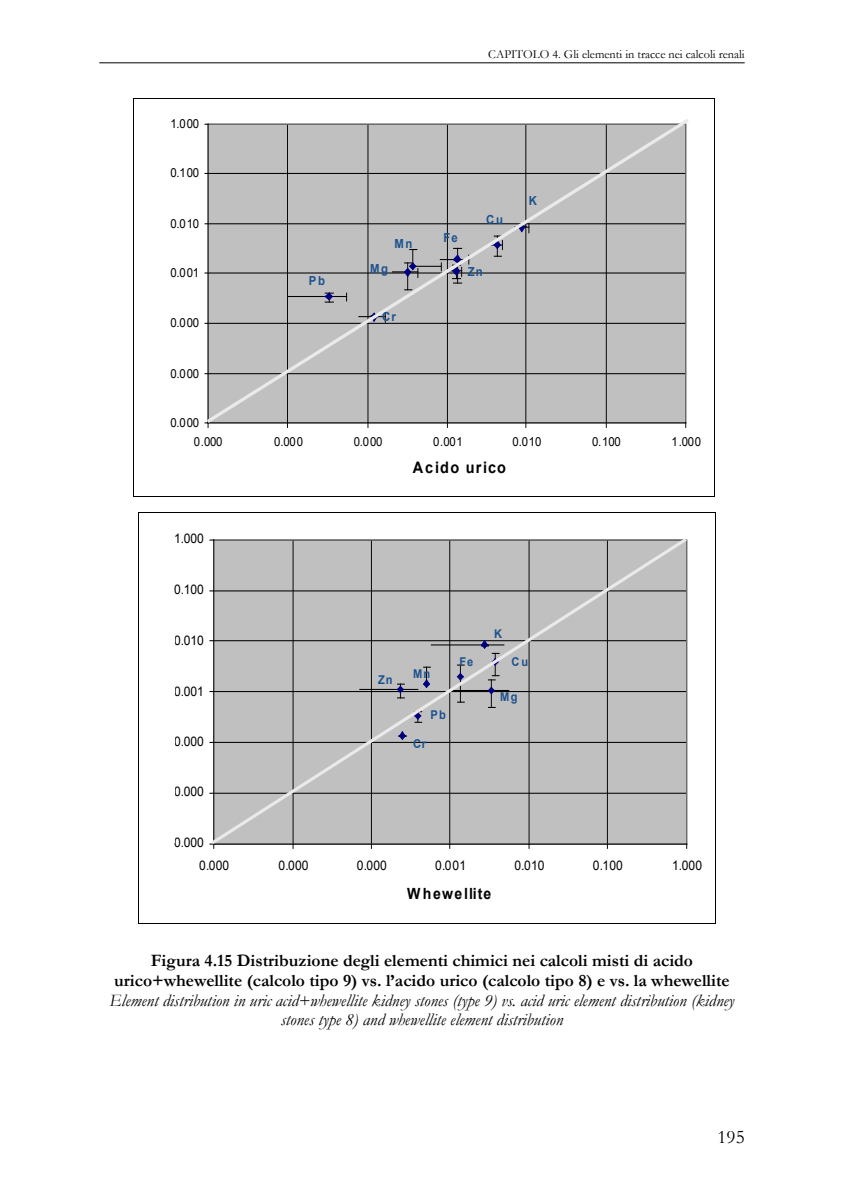
<style>
.page{position:relative;width:844px;height:1191px;background:#fff}
.page>*{position:absolute;margin:0;border:0;box-sizing:border-box;transform-origin:0 0}
.t1{font:19.25px "Garamond";color:#000}
.t2{font:700 17.5px/19.6px "Garamond";color:#000;text-align:center}
.t3{font:italic 17.5px/19.6px "Garamond";color:#000;text-align:center}
.t4{font:700 15.92px "Arial";letter-spacing:.095em;color:#000;scale:.91 1}
.t5{font:700 15.4px "Arial";letter-spacing:.08em;color:#000;scale:.91 1}
.t6{font:13.3px "Arial";letter-spacing:.005em;color:#000;scale:.91 1}
.t7{font:700 13.3px "Arial";color:#000;scale:.91 1}
.t8{font:12.42px "Arial";letter-spacing:-.02em;color:#000;scale:.91 1}
.t9{font:700 12.42px "Arial";letter-spacing:.14em;color:#1d528d;scale:.91 1}
.t10{font:700 12.42px "Arial";color:#000;scale:.91 1}
.t11{font:12.25px "Garamond";color:#000}
.t12{font:700 12.08px "Arial";letter-spacing:.12em;color:#1d528d;scale:.91 1}
</style>
<div class="page">
<hr style="left:99px;top:62px;width:645px;height:1px;background:#000">
<hr style="left:134px;top:98px;width:580px;height:1px;background:#000">
<hr style="left:713px;top:98px;width:1px;height:399px;background:#000">
<hr style="left:134px;top:496px;width:580px;height:1px;background:#000">
<hr style="left:134px;top:98px;width:1px;height:399px;background:#000">
<svg style="left:205px;top:119px;width:484px;height:306px"></svg>
<hr style="left:138px;top:512px;width:577px;height:1px;background:#000">
<hr style="left:715px;top:512px;width:1px;height:411px;background:#000">
<hr style="left:138px;top:923px;width:577px;height:1px;background:#000">
<hr style="left:138px;top:512px;width:1px;height:411px;background:#000">
<svg style="left:210px;top:538px;width:478px;height:308px"></svg>
<p class="t8" style="left:170px;top:115px;width:33px">1.000</p>
<p class="t8" style="left:170px;top:164px;width:33px">0.100</p>
<p class="t8" style="left:170px;top:216px;width:33px">0.010</p>
<p class="t8" style="left:170px;top:265px;width:33px">0.001</p>
<p class="t8" style="left:170px;top:314px;width:33px">0.000</p>
<p class="t8" style="left:170px;top:366px;width:33px">0.000</p>
<p class="t8" style="left:170px;top:415px;width:33px">0.000</p>
<p class="t11" style="left:488px;top:46px;width:258px">CAPITOLO 4. Gli elementi in tracce nei calcoli renali</p>
<p class="t9" style="left:309px;top:273px;width:19px">Pb</p>
<p class="t9" style="left:394px;top:236px;width:21px">Mn</p>
<p class="t9" style="left:370px;top:260px;width:21px">Mg</p>
<p class="t9" style="left:382px;top:308px;width:16px">Cr</p>
<p class="t9" style="left:443px;top:229px;width:17px">Fe</p>
<p class="t9" style="left:486px;top:211px;width:20px">Cu</p>
<p class="t9" style="left:467px;top:264px;width:18px">Zn</p>
<p class="t9" style="left:528px;top:192px;width:11px">K</p>
<p class="t8" style="left:194px;top:434px;width:33px">0.000</p>
<p class="t8" style="left:274px;top:434px;width:33px">0.000</p>
<p class="t8" style="left:353px;top:434px;width:33px">0.000</p>
<p class="t8" style="left:433px;top:434px;width:34px">0.001</p>
<p class="t8" style="left:512px;top:434px;width:33px">0.010</p>
<p class="t8" style="left:592px;top:434px;width:33px">0.100</p>
<p class="t8" style="left:671px;top:434px;width:34px">1.000</p>
<p class="t10" style="left:430px;top:459px;width:38px">tipo 8</p>
<p class="t4" style="left:412px;top:457px;width:104px">Acido urico</p>
<p class="t6" style="left:174px;top:530px;width:34px">1.000</p>
<p class="t6" style="left:174px;top:580px;width:34px">0.100</p>
<p class="t6" style="left:174px;top:631px;width:34px">0.010</p>
<p class="t6" style="left:174px;top:682px;width:34px">0.001</p>
<p class="t6" style="left:174px;top:732px;width:34px">0.000</p>
<p class="t7" style="left:162px;top:733px;width:37px">tipo 9</p>
<p class="t6" style="left:174px;top:783px;width:34px">0.000</p>
<p class="t6" style="left:174px;top:834px;width:34px">0.000</p>
<p class="t12" style="left:378px;top:672px;width:17px">Zn</p>
<p class="t12" style="left:413px;top:665px;width:21px">Mn</p>
<p class="t12" style="left:430px;top:707px;width:18px">Pb</p>
<p class="t12" style="left:413px;top:735px;width:16px">Cr</p>
<p class="t12" style="left:459px;top:654px;width:17px">Fe</p>
<p class="t12" style="left:494px;top:625px;width:10px">K</p>
<p class="t12" style="left:511px;top:654px;width:20px">Cu</p>
<p class="t12" style="left:500px;top:689px;width:21px">Mg</p>
<p class="t6" style="left:199px;top:856px;width:34px">0.000</p>
<p class="t6" style="left:278px;top:856px;width:34px">0.000</p>
<p class="t6" style="left:357px;top:856px;width:34px">0.000</p>
<p class="t6" style="left:435px;top:856px;width:35px">0.001</p>
<p class="t6" style="left:514px;top:856px;width:34px">0.010</p>
<p class="t6" style="left:592px;top:856px;width:34px">0.100</p>
<p class="t6" style="left:672px;top:856px;width:34px">1.000</p>
<p class="t7" style="left:437px;top:881px;width:32px">COM</p>
<p class="t5" style="left:407px;top:883px;width:94px">Whewellite</p>
<p class="t2" style="left:114px;top:951px;width:617px">Figura 4.15 Distribuzione degli elementi chimici nei calcoli misti di acido urico+whewellite (calcolo tipo 9) vs. l’acido urico (calcolo tipo 8) e vs. la whewellite</p>
<p class="t3" style="left:109px;top:990px;width:626px">Element distribution in uric acid+whewellite kidney stones (type 9) vs. acid uric element distribution (kidney stones type 8) and whewellite element distribution</p>
<p class="t1" style="left:717px;top:1125px;width:29px">195</p>
</div>
